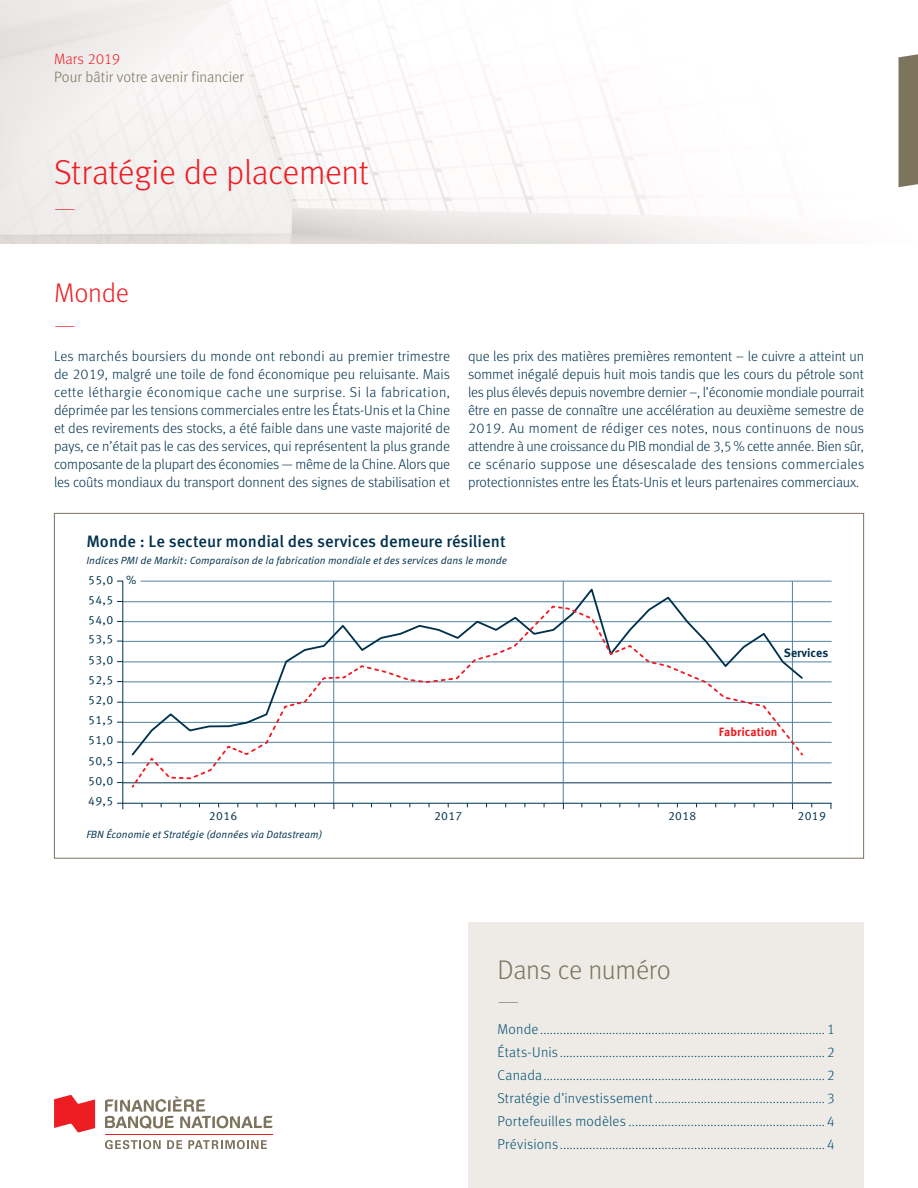
<style>
.page{position:relative;width:918px;height:1188px;background:#fff}
.page>*{position:absolute;margin:0;border:0;box-sizing:border-box;transform-origin:0 0}
.t1{font:300 34.5px "Meta OT";letter-spacing:-.015em;color:#ee1d23}
.In_this_issue{font:300 27px "Meta OT";letter-spacing:-.01em;color:#7c745d}
.TITRE_NIVEAU_2{font:300 27px "Meta OT";letter-spacing:-.01em;color:#ee1d23}
.t2{font:100 27px "Meta OT";color:#ee1d23}
.t3{font:100 27px "Meta OT";color:#7c745d}
.t4{font:500 16.5px "Meta OT";color:#00314d}
.t5{font:300 15px "Meta OT";color:#7c745d}
.t6{font:300 15px "Meta OT";letter-spacing:-.01em;color:#ee1d23}
.TEXTE_COURANT_BN{font:300 14.25px/18px "Meta OT";letter-spacing:-.01em;color:#00314d;text-align:justify}
.t7{font:300 14.25px "Meta OT";letter-spacing:.015em;color:#01516f}
.t8{font:12px "Meta OT Norm";letter-spacing:.03em;color:#00314d}
.t9{font:700 12px "Meta OT";color:#ee1d23}
.t10{font:700 12px "Meta OT";color:#00314d}
.t11{font:10.5px "Meta OT Norm Ita";color:#00314d}
</style>
<div class="page">
<img style="left:0;top:0;width:899px;height:244px">
<div style="left:468px;top:922px;width:396px;height:266px;background:#ede9e5"></div>
<div style="left:899px;top:54px;width:19px;height:133px;background:#7c745d"></div>
<svg style="left:122px;top:580px;width:710px;height:224px"></svg>
<svg style="left:130px;top:586px;width:675px;height:19px"></svg>
<svg style="left:130px;top:605px;width:675px;height:184px"></svg>
<svg style="left:54px;top:1095px;width:41px;height:37px"></svg>
<hr style="left:105px;top:1134px;width:168px;height:1px;background:#ee1d23">
<svg style="left:105px;top:1096px;width:168px;height:33px"></svg>
<svg style="left:105px;top:1140px;width:56px;height:9px"></svg>
<svg style="left:167px;top:1140px;width:15px;height:9px"></svg>
<svg style="left:188px;top:1140px;width:79px;height:9px"></svg>
<p class="t6" style="left:54px;top:50px;width:68px">Mars 2019</p>
<p class="t5" style="left:54px;top:68px;width:192px">Pour bâtir votre avenir financier</p>
<p class="t1" style="left:54px;top:152px;width:316px">Stratégie de placement</p>
<p class="t2" style="left:54px;top:193px;width:23px">—</p>
<p class="TITRE_NIVEAU_2" style="left:54px;top:277px;width:76px">Monde</p>
<p class="t2" style="left:54px;top:309px;width:23px">—</p>
<p class="TEXTE_COURANT_BN" style="left:54px;top:347px;width:398px">Les marchés boursiers du monde ont rebondi au premier trimestre de 2019, malgré une toile de fond économique peu reluisante. Mais cette léthargie économique cache une surprise. Si la fabrication, déprimée par les tensions commerciales entre les États-Unis et la Chine et des revirements des stocks, a été faible dans une vaste majorité de pays, ce n’était pas le cas des services, qui représentent la plus grande composante de la plupart des économies — même de la Chine. Alors que les coûts mondiaux du transport donnent des signes de stabilisation et</p>
<p class="TEXTE_COURANT_BN" style="left:468px;top:347px;width:398px">que les prix des matières premières remontent – le cuivre a atteint un sommet inégalé depuis huit mois tandis que les cours du pétrole sont les plus élevés depuis novembre dernier –, l’économie mondiale pourrait être en passe de connaître une accélération au deuxième semestre de 2019. Au moment de rédiger ces notes, nous continuons de nous attendre à une croissance du PIB mondial de 3,5% cette année. Bien sûr, ce scénario suppose une désescalade des tensions commerciales protectionnistes entre les États-Unis et leurs partenaires commerciaux.</p>
<p class="t4" style="left:86px;top:531px;width:421px">Monde : Le secteur mondial des services demeure résilient</p>
<p class="t11" style="left:86px;top:554px;width:422px">Indices PMI de Markit: Comparaison de la fabrication mondiale et des services dans le monde</p>
<p class="t8" style="left:88px;top:573px;width:27px">55,0</p>
<p class="t8" style="left:88px;top:592px;width:27px">54,5</p>
<p class="t8" style="left:88px;top:612px;width:27px">54,0</p>
<p class="t8" style="left:88px;top:632px;width:27px">53,5</p>
<p class="t8" style="left:88px;top:653px;width:27px">53,0</p>
<p class="t8" style="left:88px;top:673px;width:27px">52,5</p>
<p class="t8" style="left:88px;top:693px;width:27px">52,0</p>
<p class="t8" style="left:88px;top:713px;width:27px">51,5</p>
<p class="t8" style="left:88px;top:733px;width:27px">51,0</p>
<p class="t8" style="left:88px;top:754px;width:27px">50,5</p>
<p class="t8" style="left:88px;top:773px;width:27px">50,0</p>
<p class="t8" style="left:88px;top:794px;width:27px">49,5</p>
<p class="t8" style="left:126px;top:573px;width:12px">%</p>
<p class="t10" style="left:784px;top:645px;width:46px">Services</p>
<p class="t9" style="left:719px;top:724px;width:60px">Fabrication</p>
<p class="t8" style="left:209px;top:809px;width:30px">2016</p>
<p class="t8" style="left:434px;top:809px;width:30px">2017</p>
<p class="t8" style="left:668px;top:809px;width:30px">2018</p>
<p class="t8" style="left:798px;top:809px;width:30px">2019</p>
<p class="t11" style="left:86px;top:828px;width:238px">FBN Économie et Stratégie (données via Datastream)</p>
<p class="In_this_issue" style="left:498px;top:954px;width:175px">Dans ce numéro</p>
<p class="t3" style="left:498px;top:986px;width:23px">—</p>
<p class="t7" style="left:498px;top:1021px;width:339px">Monde.......................................................................................1</p>
<p class="t7" style="left:498px;top:1044px;width:339px">États-Unis.................................................................................2</p>
<p class="t7" style="left:498px;top:1067px;width:339px">Canada......................................................................................2</p>
<p class="t7" style="left:498px;top:1090px;width:339px">Stratégie d’investissement....................................................3</p>
<p class="t7" style="left:498px;top:1113px;width:339px">Portefeuilles modèles ............................................................4</p>
<p class="t7" style="left:498px;top:1136px;width:339px">Prévisions.................................................................................4</p>
</div>
